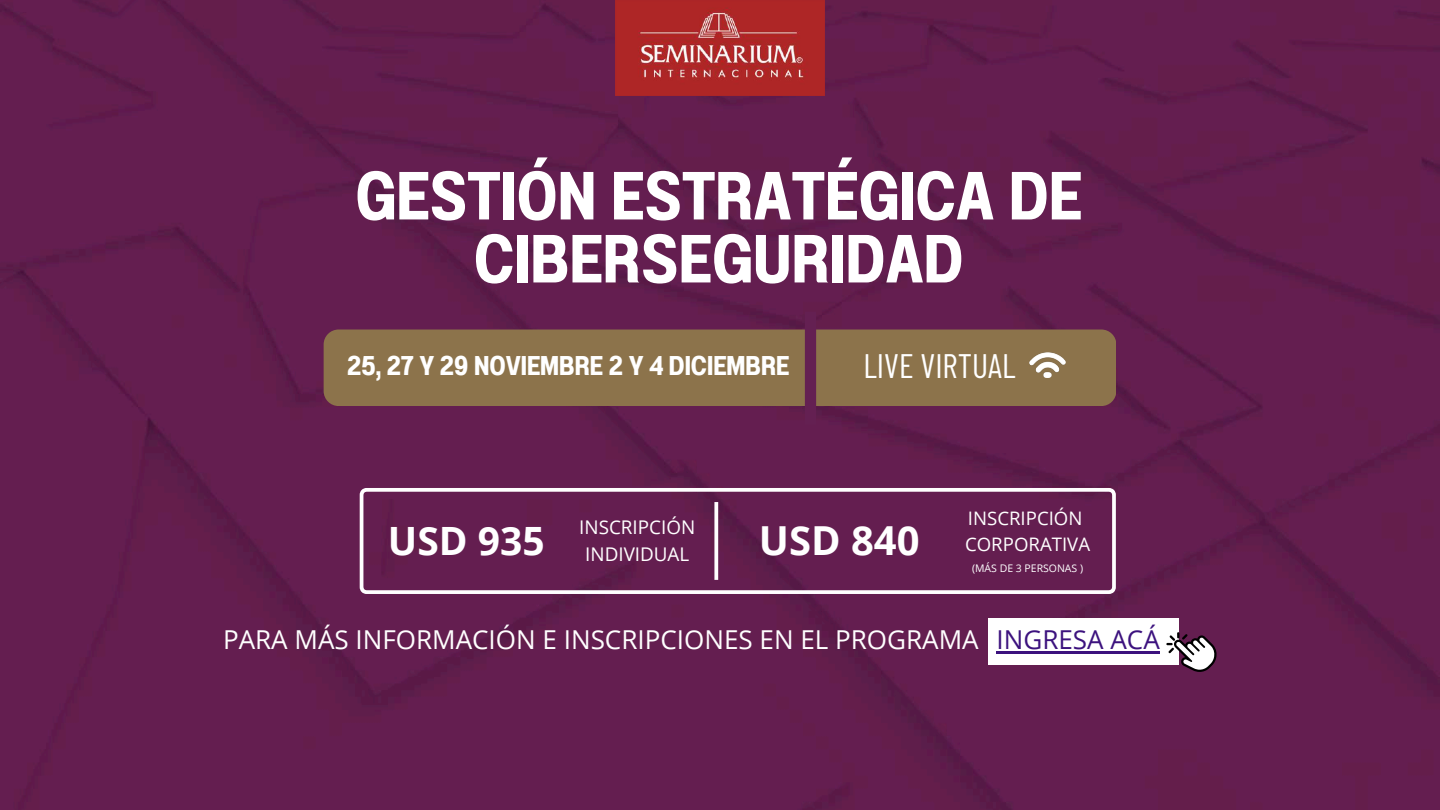
<style>
.page{position:relative;width:1440px;height:810px;background:#fff}
.page>*{position:absolute;margin:0;border:0;box-sizing:border-box;transform-origin:0 0}
.t1{font:67.9px/63px "Anantason Bold Wd 62";letter-spacing:.005em;color:#fff;text-align:center}
.t2{font:700 40px "Open Sans";color:#fff}
.t3{font:700 39px "Open Sans";color:#fff}
.t4{font:33.9px "Barlow Condensed";color:#fff}
.t5{font:27.1px "Anantason Bold Wd 62";color:#fff}
.t6{font:26px "Open Sans";color:#fff}
.t7{font:18.9px/26.2px "Open Sans";color:#fff;text-align:center}
.t8{font:18.6px/25.5px "Open Sans";color:#fff}
.t9{font:10.5px "Open Sans";color:#fff}
.s1{color:#3c127e}
</style>
<div class="page">
<img style="left:0;top:0;width:1440px;height:810px">
<img style="left:615px;top:0;width:210px;height:96px">
<div style="left:989px;top:618px;width:190px;height:46px;background:#fff"></div>
<svg style="left:1166px;top:632px;width:51px;height:40px"></svg>
<hr style="left:997px;top:652px;width:163px;height:2px;background:#3c127e">
<div style="left:324px;top:330px;width:792px;height:76px;background:#8c734b;border-radius:15px"></div>
<img style="left:1029px;top:352px;width:36px;height:25px">
<div style="left:805px;top:312px;width:11px;height:113px;background:#642052"></div>
<svg style="left:360px;top:488px;width:756px;height:106px"></svg>
<svg style="left:714px;top:502px;width:4px;height:78px"></svg>
<h1 class="t1" style="left:355px;top:165px;width:728px">GESTIÓN ESTRATÉGICA DE<br>CIBERSEGURIDAD</h1>
<p class="t5" style="left:347px;top:350px;width:444px">25, 27 Y 29 NOVIEMBRE 2 Y 4 DICIEMBRE</p>
<h3 class="t4" style="left:863px;top:344px;width:154px">LIVE VIRTUAL</h3>
<p class="t7" style="left:579px;top:514px;width:118px">INSCRIPCIÓN<br>INDIVIDUAL</p>
<p class="t8" style="left:965px;top:505px;width:127px">INSCRIPCIÓN<br>CORPORATIVA</p>
<p class="t9" style="left:972px;top:561px;width:113px">(MÁS DE 3 PERSONAS )</p>
<h3 class="t3" style="left:388px;top:513px;width:158px">USD 935</h3>
<h2 class="t2" style="left:759px;top:512px;width:162px">USD 840</h2>
<p class="t6" style="left:223px;top:622px;width:938px">PARA MÁS INFORMACIÓN E INSCRIPCIONES EN EL PROGRAMA <span class="s1">INGRESA ACÁ</span></p>
</div>
